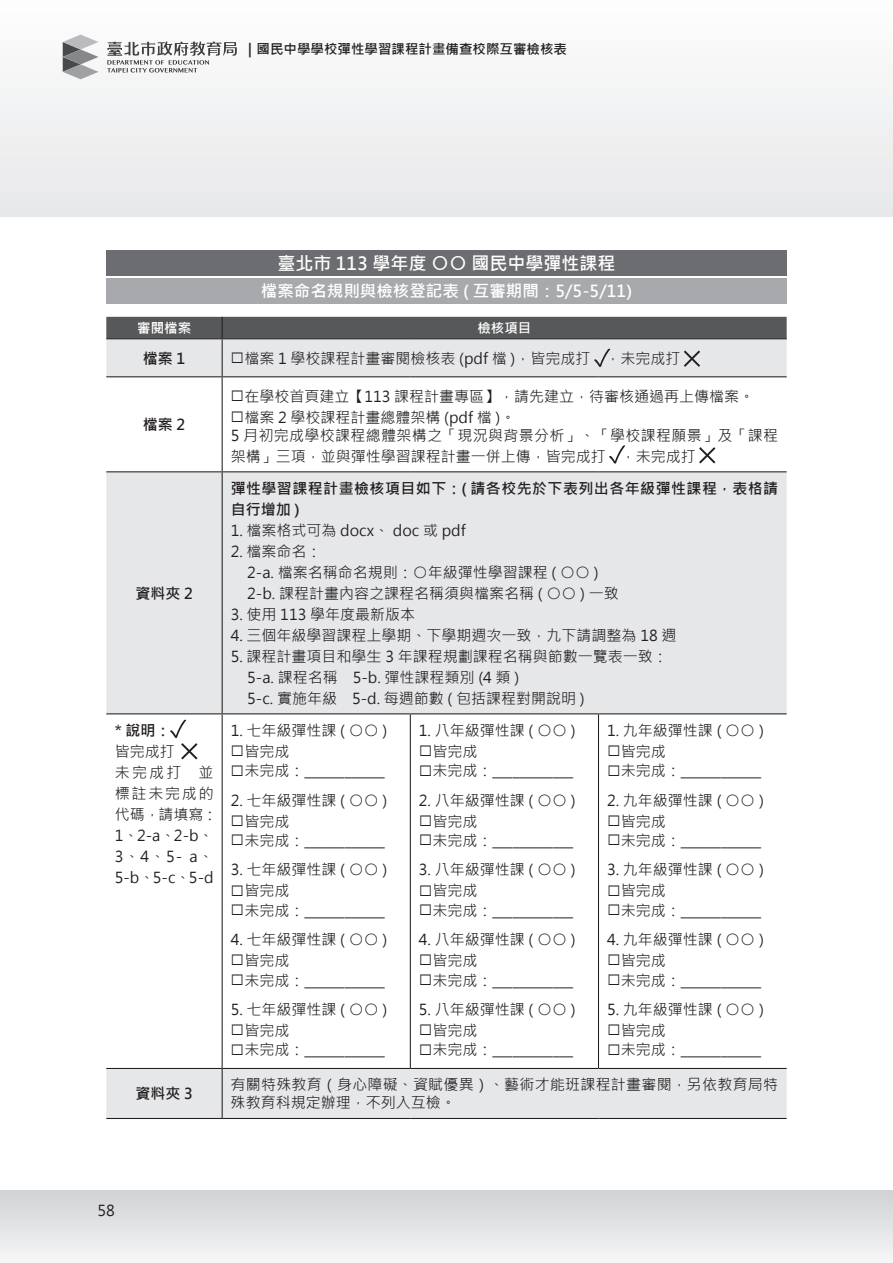
<style>
.page{position:relative;width:893px;height:1263px;background:#fff}
.page>*{position:absolute;margin:0;border:0;box-sizing:border-box;transform-origin:0 0}
.t1{font:700 18px "Microsoft Jheng Hei";color:#fff}
.t2{font:700 16.5px "Microsoft Jheng Hei";color:#fff}
.t3{font:15px/21px "Microsoft Jheng Hei";color:#231f20}
.t4{font:700 15px/21px "Microsoft Jheng Hei";letter-spacing:.03em;color:#231f20}
.t5{font:15px/18px "Microsoft Jheng Hei";letter-spacing:.02em;color:#231f20}
.t6{font:15px/21px "Microsoft Jheng Hei";letter-spacing:.12em;color:#231f20}
.t7{font:700 13.5px "Microsoft Jheng Hei";color:#231f20}
.t8{font:700 13.5px "Microsoft Jheng Hei";color:#fff}
.s1{font-size:21px}
</style>
<div class="page">
<div style="left:0;top:0;width:893px;height:217px;background:#f1f2f3"></div>
<div style="left:0;top:1191px;width:893px;height:72px;background:linear-gradient(to bottom,#d0d2d4,#f5f6f7)"></div>
<svg style="left:892px;top:1191px;width:1px;height:72px"></svg>
<svg style="left:63px;top:35px;width:35px;height:44px"></svg>
<svg style="left:107px;top:41px;width:130px;height:32px"></svg>
<div style="left:106px;top:251px;width:681px;height:25px;background:#6c6d70"></div>
<div style="left:106px;top:278px;width:681px;height:25px;background:#a8a9ad"></div>
<div style="left:106px;top:339px;width:681px;height:779px;background:#e6e7e9"></div>
<svg style="left:106px;top:377px;width:681px;height:691px"></svg>
<div style="left:106px;top:317px;width:681px;height:21px;background:#57585a"></div>
<hr style="left:106px;top:338px;width:116px;height:1px;background:#231f20">
<hr style="left:222px;top:338px;width:188px;height:1px;background:#231f20">
<hr style="left:222px;top:339px;width:1px;height:37px;background:#231f20">
<hr style="left:410px;top:338px;width:188px;height:1px;background:#231f20">
<hr style="left:598px;top:338px;width:189px;height:1px;background:#231f20">
<hr style="left:106px;top:376px;width:116px;height:1px;background:#231f20">
<hr style="left:222px;top:376px;width:188px;height:1px;background:#231f20">
<hr style="left:222px;top:377px;width:1px;height:94px;background:#231f20">
<hr style="left:410px;top:376px;width:188px;height:1px;background:#231f20">
<hr style="left:598px;top:376px;width:189px;height:1px;background:#231f20">
<hr style="left:106px;top:471px;width:116px;height:1px;background:#231f20">
<hr style="left:222px;top:471px;width:188px;height:1px;background:#231f20">
<hr style="left:222px;top:472px;width:1px;height:241px;background:#231f20">
<hr style="left:410px;top:471px;width:188px;height:1px;background:#231f20">
<hr style="left:598px;top:471px;width:189px;height:1px;background:#231f20">
<hr style="left:106px;top:713px;width:116px;height:1px;background:#231f20">
<hr style="left:222px;top:713px;width:188px;height:1px;background:#231f20">
<hr style="left:222px;top:714px;width:1px;height:354px;background:#231f20">
<hr style="left:410px;top:713px;width:188px;height:1px;background:#231f20">
<hr style="left:410px;top:714px;width:1px;height:354px;background:#231f20">
<hr style="left:598px;top:713px;width:189px;height:1px;background:#231f20">
<hr style="left:598px;top:714px;width:1px;height:354px;background:#231f20">
<hr style="left:106px;top:1068px;width:116px;height:1px;background:#231f20">
<hr style="left:222px;top:1068px;width:188px;height:1px;background:#231f20">
<hr style="left:222px;top:1069px;width:1px;height:49px;background:#231f20">
<hr style="left:410px;top:1068px;width:188px;height:1px;background:#231f20">
<hr style="left:598px;top:1068px;width:189px;height:1px;background:#231f20">
<hr style="left:106px;top:1118px;width:116px;height:1px;background:#231f20">
<hr style="left:222px;top:1118px;width:188px;height:1px;background:#231f20">
<hr style="left:410px;top:1118px;width:188px;height:1px;background:#231f20">
<hr style="left:598px;top:1118px;width:189px;height:1px;background:#231f20">
<svg style="left:594px;top:349px;width:16px;height:18px"></svg>
<svg style="left:609px;top:445px;width:16px;height:18px"></svg>
<svg style="left:682px;top:348px;width:20px;height:21px"></svg>
<svg style="left:697px;top:445px;width:20px;height:21px"></svg>
<svg style="left:170px;top:720px;width:30px;height:41px"></svg>
<p class="t7" style="left:243px;top:40px;width:325px">｜國民中學學校彈性學習課程計畫備查校際互審檢核表</p>
<p class="t1" style="left:277px;top:252px;width:340px">臺北市 113 學年度 ○○ 國民中學彈性課程</p>
<p class="t2" style="left:261px;top:281px;width:373px">檔案命名規則與檢核登記表 ( 互審期間：5/5-5/11)</p>
<p class="t8" style="left:137px;top:320px;width:55px">審閱檔案</p>
<p class="t8" style="left:477px;top:320px;width:55px">檢核項目</p>
<p class="t4" style="left:143px;top:348px;width:44px">檔案 1</p>
<p class="t3" style="left:231px;top:348px;width:451px"><span class="s1">□</span>檔案 1 學校課程計畫審閱檢核表 (pdf 檔 )，皆完成打　，未完成打</p>
<p class="t4" style="left:143px;top:414px;width:44px">檔案 2</p>
<p class="t4" style="left:135px;top:583px;width:59px">資料夾 2</p>
<p class="t4" style="left:115px;top:720px;width:57px">* 說明：</p>
<p class="t6" style="left:115px;top:741px;width:104px">皆完成打<br>未完成打　並標註未完成的代碼，請填寫：<br>1、2-a、2-b、<br>3、4、5- a、<br>5-b、5-c、5-d</p>
<p class="t3" style="left:231px;top:386px;width:525px"><span class="s1">□</span>在學校首頁建立【113 課程計畫專區】，請先建立，待審核通過再上傳檔案。</p>
<p class="t5" style="left:231px;top:408px;width:549px"><span class="s1">□</span>檔案 2 學校課程計畫總體架構 (pdf 檔 )。<br>5 月初完成學校課程總體架構之「現況與背景分析」、「學校課程願景」及「課程</p>
<p class="t3" style="left:231px;top:446px;width:466px">架構」三項，並與彈性學習課程計畫一併上傳，皆完成打　，未完成打</p>
<p class="t4" style="left:231px;top:478px;width:549px">彈性學習課程計畫檢核項目如下：( 請各校先於下表列出各年級彈性課程，表格請自行增加 )</p>
<p class="t3" style="left:231px;top:520px;width:237px">1. 檔案格式可為 docx、 doc 或 pdf</p>
<p class="t3" style="left:247px;top:541px;width:373px;text-indent:-16px">2. 檔案命名：<br>2-a. 檔案名稱命名規則：○年級彈性學習課程 ( ○○ )<br>2-b. 課程計畫內容之課程名稱須與檔案名稱 ( ○○ ) 一致</p>
<p class="t3" style="left:231px;top:604px;width:186px">3. 使用 113 學年度最新版本</p>
<p class="t3" style="left:231px;top:625px;width:447px">4. 三個年級學習課程上學期、下學期週次一致，九下請調整為 18 週</p>
<p class="t3" style="left:247px;top:646px;width:422px;text-indent:-16px">5. 課程計畫項目和學生 3 年課程規劃課程名稱與節數一覽表一致：<br>5-a. 課程名稱 5-b. 彈性課程類別 (4 類 )<br>5-c. 實施年級 5-d. 每週節數 ( 包括課程對開說明 )</p>
<p class="t3" style="left:231px;top:720px;width:158px">1. 七年級彈性課 ( ○○ )</p>
<p class="t3" style="left:231px;top:741px;width:60px"><span class="s1">□</span>皆完成</p>
<p class="t3" style="left:231px;top:760px;width:156px"><span class="s1">□</span>未完成：____________</p>
<p class="t3" style="left:231px;top:789px;width:158px">2. 七年級彈性課 ( ○○ )</p>
<p class="t3" style="left:231px;top:810px;width:60px"><span class="s1">□</span>皆完成</p>
<p class="t3" style="left:231px;top:830px;width:156px"><span class="s1">□</span>未完成：____________</p>
<p class="t3" style="left:231px;top:859px;width:158px">3. 七年級彈性課 ( ○○ )</p>
<p class="t3" style="left:231px;top:880px;width:60px"><span class="s1">□</span>皆完成</p>
<p class="t3" style="left:231px;top:900px;width:156px"><span class="s1">□</span>未完成：____________</p>
<p class="t3" style="left:231px;top:929px;width:158px">4. 七年級彈性課 ( ○○ )</p>
<p class="t3" style="left:231px;top:950px;width:60px"><span class="s1">□</span>皆完成</p>
<p class="t3" style="left:231px;top:969px;width:156px"><span class="s1">□</span>未完成：____________</p>
<p class="t3" style="left:231px;top:999px;width:158px">5. 七年級彈性課 ( ○○ )</p>
<p class="t3" style="left:231px;top:1020px;width:60px"><span class="s1">□</span>皆完成</p>
<p class="t3" style="left:231px;top:1039px;width:156px"><span class="s1">□</span>未完成：____________</p>
<p class="t3" style="left:419px;top:720px;width:158px">1. 八年級彈性課 ( ○○ )</p>
<p class="t3" style="left:419px;top:741px;width:60px"><span class="s1">□</span>皆完成</p>
<p class="t3" style="left:419px;top:760px;width:156px"><span class="s1">□</span>未完成：____________</p>
<p class="t3" style="left:419px;top:789px;width:158px">2. 八年級彈性課 ( ○○ )</p>
<p class="t3" style="left:419px;top:810px;width:60px"><span class="s1">□</span>皆完成</p>
<p class="t3" style="left:419px;top:830px;width:156px"><span class="s1">□</span>未完成：____________</p>
<p class="t3" style="left:419px;top:859px;width:158px">3. 八年級彈性課 ( ○○ )</p>
<p class="t3" style="left:419px;top:880px;width:60px"><span class="s1">□</span>皆完成</p>
<p class="t3" style="left:419px;top:900px;width:156px"><span class="s1">□</span>未完成：____________</p>
<p class="t3" style="left:419px;top:929px;width:158px">4. 八年級彈性課 ( ○○ )</p>
<p class="t3" style="left:419px;top:950px;width:60px"><span class="s1">□</span>皆完成</p>
<p class="t3" style="left:419px;top:969px;width:156px"><span class="s1">□</span>未完成：____________</p>
<p class="t3" style="left:419px;top:999px;width:158px">5. 八年級彈性課 ( ○○ )</p>
<p class="t3" style="left:419px;top:1020px;width:60px"><span class="s1">□</span>皆完成</p>
<p class="t3" style="left:419px;top:1039px;width:156px"><span class="s1">□</span>未完成：____________</p>
<p class="t3" style="left:607px;top:720px;width:158px">1. 九年級彈性課 ( ○○ )</p>
<p class="t3" style="left:607px;top:741px;width:60px"><span class="s1">□</span>皆完成</p>
<p class="t3" style="left:607px;top:760px;width:156px"><span class="s1">□</span>未完成：____________</p>
<p class="t3" style="left:607px;top:789px;width:158px">2. 九年級彈性課 ( ○○ )</p>
<p class="t3" style="left:607px;top:810px;width:60px"><span class="s1">□</span>皆完成</p>
<p class="t3" style="left:607px;top:830px;width:156px"><span class="s1">□</span>未完成：____________</p>
<p class="t3" style="left:607px;top:859px;width:158px">3. 九年級彈性課 ( ○○ )</p>
<p class="t3" style="left:607px;top:880px;width:60px"><span class="s1">□</span>皆完成</p>
<p class="t3" style="left:607px;top:900px;width:156px"><span class="s1">□</span>未完成：____________</p>
<p class="t3" style="left:607px;top:929px;width:158px">4. 九年級彈性課 ( ○○ )</p>
<p class="t3" style="left:607px;top:950px;width:60px"><span class="s1">□</span>皆完成</p>
<p class="t3" style="left:607px;top:969px;width:156px"><span class="s1">□</span>未完成：____________</p>
<p class="t3" style="left:607px;top:999px;width:158px">5. 九年級彈性課 ( ○○ )</p>
<p class="t3" style="left:607px;top:1020px;width:60px"><span class="s1">□</span>皆完成</p>
<p class="t3" style="left:607px;top:1039px;width:156px"><span class="s1">□</span>未完成：____________</p>
<p class="t4" style="left:135px;top:1083px;width:59px">資料夾 3</p>
<p class="t3" style="left:231px;top:1076px;width:549px;line-height:18px">有關特殊教育（身心障礙、資賦優異）、藝術才能班課程計畫審閱，另依教育局特殊教育科規定辦理，不列入互檢。</p>
<p class="t3" style="left:98px;top:1199px;width:19px">58</p>
</div>
